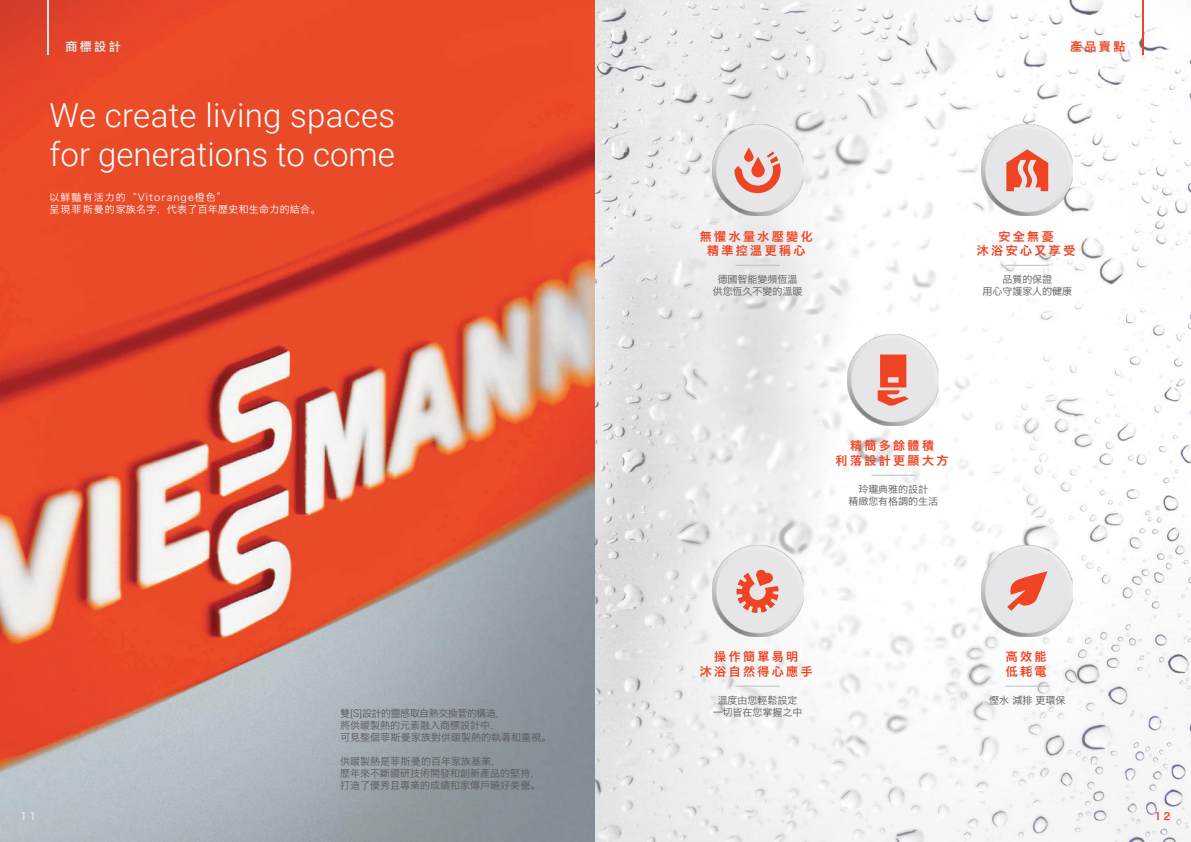
<style>
.page{position:relative;width:1191px;height:842px;background:#fff}
.page>*{position:absolute;margin:0;border:0;box-sizing:border-box;transform-origin:0 0}
.t1{font:300 33px/39.6px "Roboto";color:#fff}
.t2{font:12px/14.4px "Hiragino Sans GB W6";letter-spacing:.2em;color:#ef4423;text-align:center}
.t3{font:12px "Hiragino Sans GB W6";color:#e5e6e6}
.t4{font:10px/12px "Hiragino Sans GB W3";color:#58595b;text-align:center}
.t5{font:10px/12px "Hiragino Sans GB W3";letter-spacing:.1em;color:#fff}
.t6{font:10px "Hiragino Sans GB W6";color:#e5e6e6}
.t7{font:10px "Hiragino Sans GB W6";color:#ef4423}
</style>
<div class="page">
<img style="left:0;top:0;width:1191px;height:842px">
<hr style="left:48px;top:0;width:1px;height:55px;background:#e5e6e6">
<hr style="left:595px;top:0;width:1px;height:73px;background:#cccccb">
<hr style="left:595px;top:754px;width:1px;height:88px;background:#cccccb">
<hr style="left:1141px;top:0;width:2px;height:55px;background:#ef4423">
<img style="left:712px;top:125px;width:91px;height:91px">
<hr style="left:735px;top:265px;width:44px;height:1px;background:#bcbec0">
<svg style="left:734px;top:147px;width:46px;height:46px;background:#e9a69b"></svg>
<img style="left:981px;top:125px;width:91px;height:91px">
<hr style="left:1005px;top:265px;width:44px;height:1px;background:#bcbec0">
<svg style="left:1006px;top:149px;width:42px;height:42px;background:#eb8572"></svg>
<img style="left:847px;top:335px;width:91px;height:91px">
<hr style="left:871px;top:475px;width:44px;height:1px;background:#bcbec0">
<svg style="left:877px;top:354px;width:31px;height:52px;background:#ec7862"></svg>
<img style="left:712px;top:546px;width:91px;height:90px">
<hr style="left:735px;top:686px;width:44px;height:1px;background:#bcbec0">
<svg style="left:736px;top:569px;width:42px;height:44px;background:#ea9788"></svg>
<img style="left:981px;top:546px;width:91px;height:90px">
<hr style="left:1005px;top:686px;width:44px;height:1px;background:#bcbec0">
<svg style="left:1007px;top:571px;width:40px;height:40px;background:#ea9787"></svg>
<p class="t3" style="left:65px;top:38px;width:57px">商標設計</p>
<h1 class="t1" style="left:50px;top:94px;width:347px">We create living spaces for generations to come</h1>
<p class="t5" style="left:50px;top:191px;width:272px">以鮮豔有活力的“Vitorange橙色”<br>呈現菲斯曼的家族名字，代表了百年歷史和生命力的結合。</p>
<p class="t6" style="left:20px;top:809px;width:18px">11</p>
<p class="t4" style="left:340px;top:707px;width:212px;text-align:left">雙[S]設計的靈感取自熱交換管的構造，<br>將供暖製熱的元素融入商標設計中，<br>可見整個菲斯曼家族對供暖製熱的執著和重視。</p>
<p class="t4" style="left:340px;top:755px;width:201px;text-align:left">供暖製熱是菲斯曼的百年家族基業，<br>歷年來不斷鑽研技術開發和創新產品的堅持，打造了優秀且專業的成績和家傳戶曉好美譽。</p>
<p class="t2" style="left:1070px;top:39px;width:57px">產品賣點</p>
<p class="t2" style="left:700px;top:228px;width:114px">無懼水量水壓變化精準控溫更稱心</p>
<p class="t4" style="left:712px;top:273px;width:91px">德國智能變頻恆溫供您恆久不變的溫暖</p>
<p class="t2" style="left:977px;top:228px;width:100px">安全無憂<br>沐浴安心又享受</p>
<p class="t4" style="left:982px;top:273px;width:91px">品質的保證<br>用心守護家人的健康</p>
<p class="t2" style="left:835px;top:438px;width:114px">精簡多餘體積<br>利落設計更顯大方</p>
<p class="t4" style="left:848px;top:483px;width:91px">玲瓏典雅的設計<br>精緻您有格調的生活</p>
<p class="t2" style="left:700px;top:649px;width:114px">操作簡單易明<br>沐浴自然得心應手</p>
<p class="t4" style="left:712px;top:694px;width:91px">溫度由您輕鬆設定一切皆在您掌握之中</p>
<p class="t2" style="left:1005px;top:649px;width:42px;text-align:left">高效能低耗電</p>
<p class="t4" style="left:989px;top:694px;width:78px">慳水 減排 更環保</p>
<p class="t7" style="left:1154px;top:809px;width:18px">12</p>
</div>
